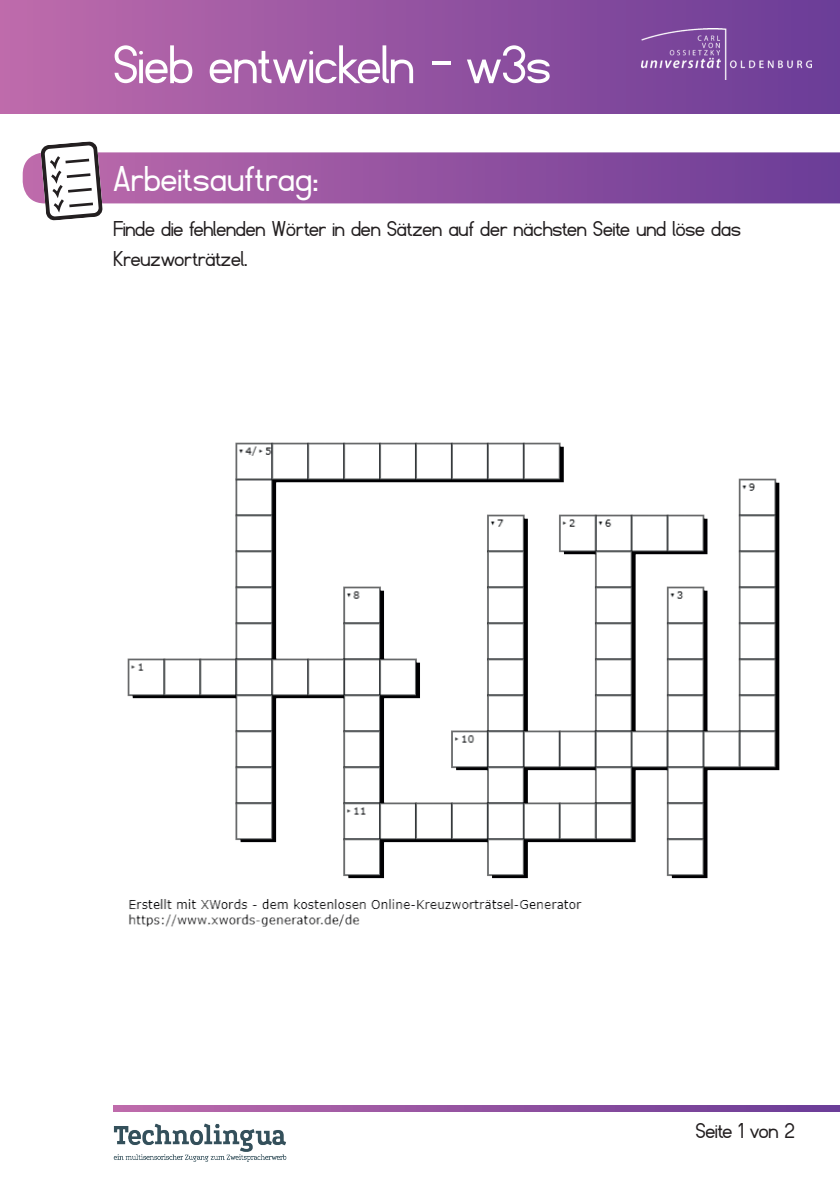
<style>
.page{position:relative;width:840px;height:1191px;background:#fff}
.page>*{position:absolute;margin:0;border:0;box-sizing:border-box;transform-origin:0 0}
.t1{font:60px "Fibel Nord";color:#fff}
.t2{font:40px "Fibel Nord";letter-spacing:.02em;color:#fff}
.t3{font:24px/30px "Fibel Nord";color:#231f20}
</style>
<div class="page">
<svg style="left:113px;top:1106px;width:726px;height:5px;background:#9353a0"></svg>
<div style="left:0;top:0;width:839px;height:113px;background:linear-gradient(to right,#be6bab,#6a3c97)"></div>
<svg style="left:23px;top:152px;width:816px;height:51px;background:#9153a1"></svg>
<svg style="left:40px;top:141px;width:63px;height:80px"></svg>
<img style="left:113px;top:1123px;width:173px;height:39px">
<img style="left:127px;top:442px;width:653px;height:485px">
<img style="left:641px;top:29px;width:170px;height:50px">
<h1 class="t1" style="left:113px;top:34px;width:438px">Sieb entwickeln - w3s</h1>
<h2 class="t2" style="left:113px;top:158px;width:206px">Arbeitsauftrag:</h2>
<p class="t3" style="left:113px;top:214px;width:628px">Finde die fehlenden Wörter in den Sätzen auf der nächsten Seite und löse das<br>Kreuzworträtzel.</p>
<p class="t3" style="left:695px;top:1116px;width:100px">Seite 1 von 2</p>
</div>
